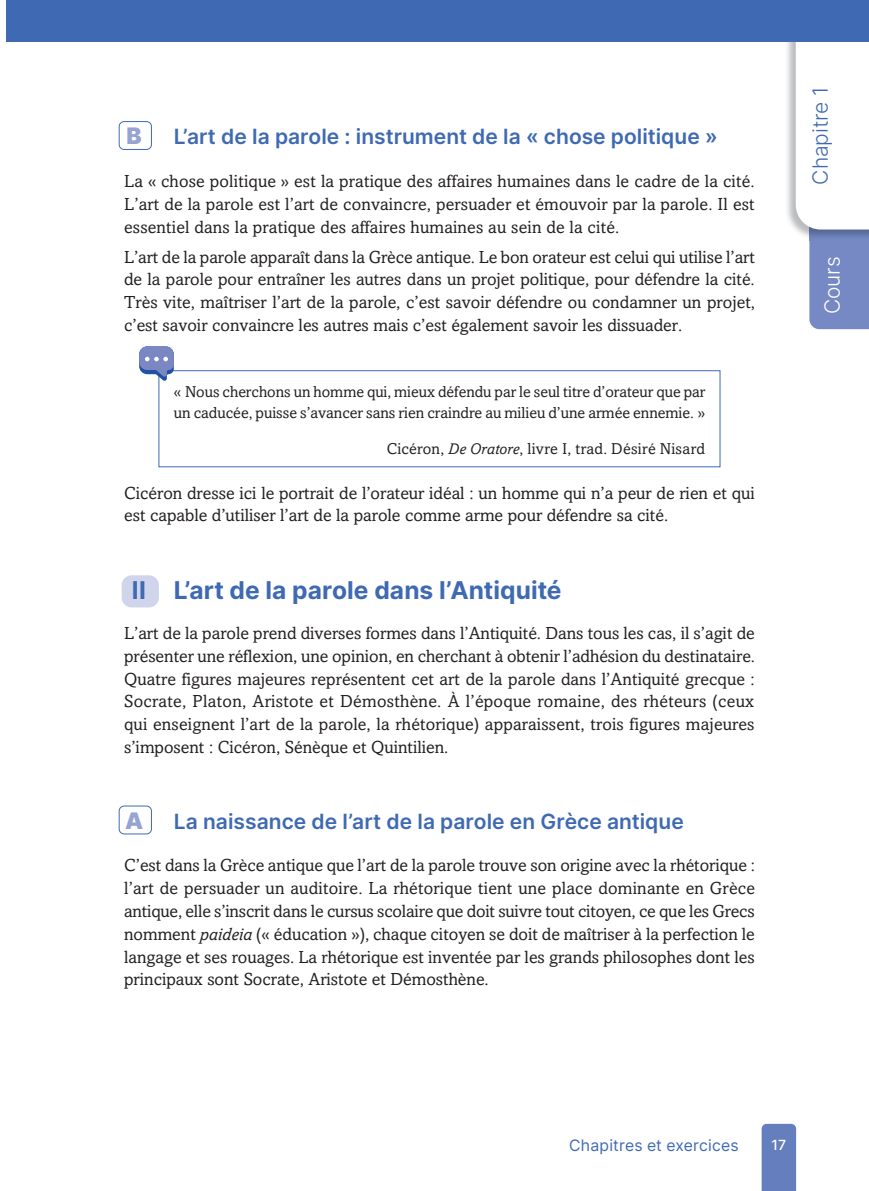
<style>
.page{position:relative;width:869px;height:1191px;background:#fff}
.page>*{position:absolute;margin:0;border:0;box-sizing:border-box;transform-origin:0 0}
.t1{font:700 24.5px "Inter";letter-spacing:.005em;color:#3f6ab3}
.t2{font:900 22.75px "Inter";color:#97a4d3}
.t3{font:600 21px "Inter";color:#3f6ab3}
.t4{font:300 21px "Inter";letter-spacing:-.005em;color:#3f6ab3}
.t5{font:300 21px "Inter";letter-spacing:-.005em;color:#fff}
.t6{font:17.5px/22.8px "Amasis MT Std";color:#231f20;text-align:justify}
.t7{font:15.75px/21px "Amasis MT Std";color:#231f20}
.t8{font:15.75px "Amasis MT Std";letter-spacing:.02em;color:#231f20}
.t9{font:15.75px "Inter";letter-spacing:.01em;color:#3f6ab3}
.t10{font:500 14px "Inter";color:#fff}
.s1{font-style:italic}
</style>
<div class="page">
<img style="left:785px;top:41px;width:10px;height:188px">
<div style="left:7px;top:0;width:861px;height:41px;background:#3f6ab3"></div>
<div style="left:761px;top:1123px;width:34px;height:68px;background:#657ebe"></div>
<div style="left:119px;top:121px;width:33px;height:29px;border:1px solid #3f6ab3;border-radius:5px"></div>
<div style="left:158px;top:370px;width:562px;height:97px;border:1px solid #3f6ab3"></div>
<div style="left:122px;top:575px;width:37px;height:32px;background:#d1d5eb;border-radius:10px"></div>
<div style="left:119px;top:805px;width:33px;height:29px;border:1px solid #3f6ab3;border-radius:5px"></div>
<svg style="left:139px;top:346px;width:35px;height:35px"></svg>
<svg style="left:795px;top:0;width:74px;height:329px"></svg>
<h2 class="t2" style="left:126px;top:120px;width:17px">B</h2>
<p class="t3" style="left:174px;top:121px;width:545px">L’art de la parole : instrument de la « chose politique »</p>
<p class="t6" style="left:124px;top:170px;width:632px">La « chose politique » est la pratique des affaires humaines dans le cadre de la cité.<br>L’art de la parole est l’art de convaincre, persuader et émouvoir par la parole. Il est essentiel dans la pratique des affaires humaines au sein de la cité.</p>
<p class="t6" style="left:124px;top:245px;width:632px">L’art de la parole apparaît dans la Grèce antique. Le bon orateur est celui qui utilise l’art de la parole pour entraîner les autres dans un projet politique, pour défendre la cité.<br>Très vite, maîtriser l’art de la parole, c’est savoir défendre ou condamner un projet, c’est savoir convaincre les autres mais c’est également savoir les dissuader.</p>
<p class="t7" style="left:174px;top:381px;width:533px">« Nous cherchons un homme qui, mieux défendu par le seul titre d’orateur que par un caducée, puisse s’avancer sans rien craindre au milieu d’une armée ennemie. »</p>
<p class="t8" style="left:386px;top:439px;width:320px">Cicéron, <span class="s1">De Oratore</span>, livre I, trad. Désiré Nisard</p>
<p class="t6" style="left:124px;top:481px;width:631px">Cicéron dresse ici le portrait de l’orateur idéal : un homme qui n’a peur de rien et qui est capable d’utiliser l’art de la parole comme arme pour défendre sa cité.</p>
<h1 class="t1" style="left:132px;top:572px;width:431px">II L’art de la parole dans l’Antiquité</h1>
<p class="t6" style="left:124px;top:622px;width:632px">L’art de la parole prend diverses formes dans l’Antiquité. Dans tous les cas, il s’agit de présenter une réflexion, une opinion, en cherchant à obtenir l’adhésion du destinataire.<br>Quatre figures majeures représentent cet art de la parole dans l’Antiquité grecque :<br>Socrate, Platon, Aristote et Démosthène. À l’époque romaine, des rhéteurs (ceux qui enseignent l’art de la parole, la rhétorique) apparaissent, trois figures majeures s’imposent : Cicéron, Sénèque et Quintilien.</p>
<h2 class="t2" style="left:125px;top:804px;width:20px">A</h2>
<p class="t3" style="left:174px;top:806px;width:511px">La naissance de l’art de la parole en Grèce antique</p>
<p class="t6" style="left:124px;top:854px;width:632px">C’est dans la Grèce antique que l’art de la parole trouve son origine avec la rhétorique : l’art de persuader un auditoire. La rhétorique tient une place dominante en Grèce antique, elle s’inscrit dans le cursus scolaire que doit suivre tout citoyen, ce que les Grecs nomment <span class="s1">paideia</span> (« éducation »), chaque citoyen se doit de maîtriser à la perfection le langage et ses rouages. La rhétorique est inventée par les grands philosophes dont les principaux sont Socrate, Aristote et Démosthène.</p>
<p class="t4" style="left:804px;top:184px;width:100px;rotate:-90deg">Chapitre 1</p>
<p class="t5" style="left:816px;top:314px;width:59px;rotate:-90deg">Cours</p>
<p class="t9" style="left:569px;top:1133px;width:171px">Chapitres et exercices</p>
<p class="t10" style="left:771px;top:1134px;width:16px">17</p>
</div>
